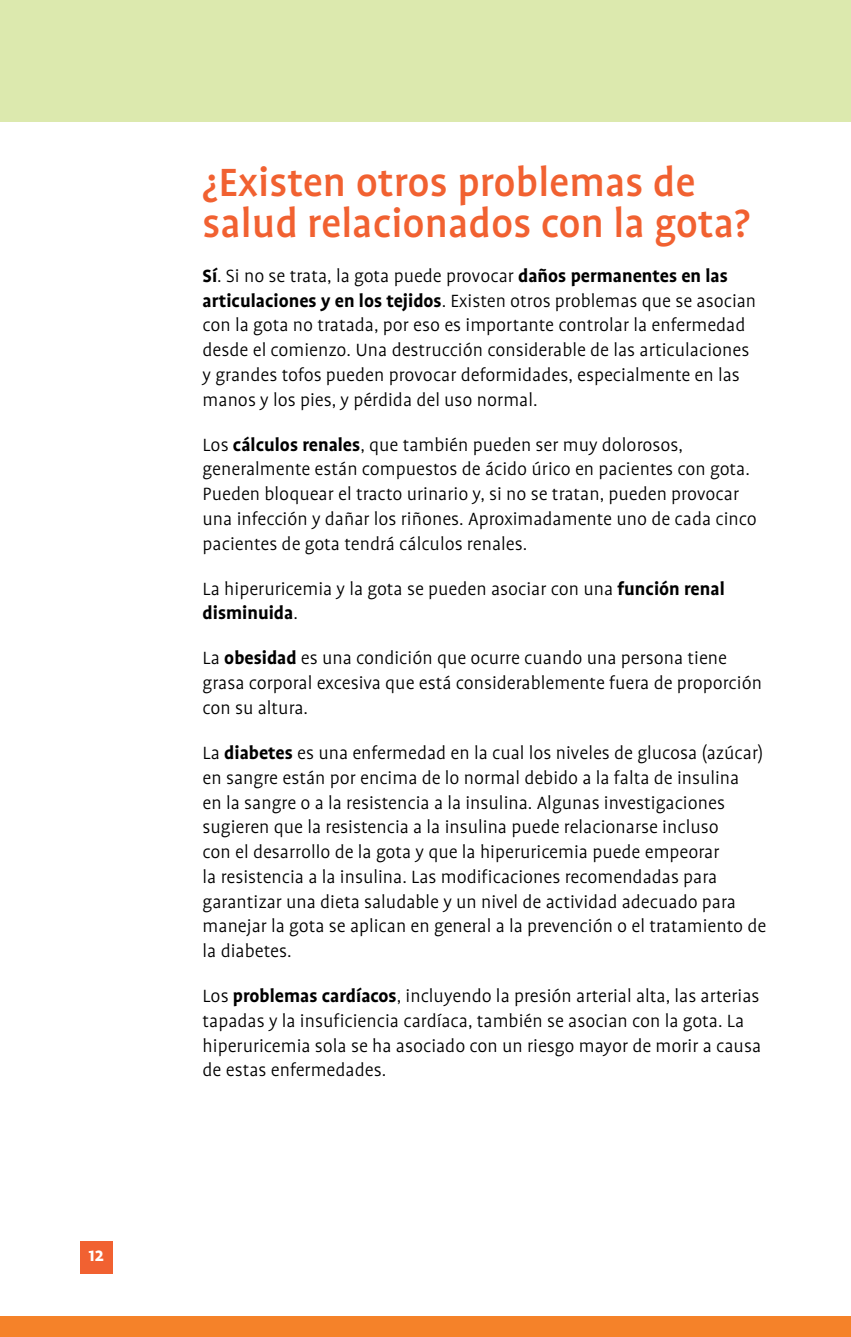
<style>
.page{position:relative;width:851px;height:1337px;background:#fff}
.page>*{position:absolute;margin:0;border:0;box-sizing:border-box;transform-origin:0 0}
.t1{font:500 45px/40.5px "Profile";color:#f16131}
.t2{font:300 20.25px/24.8px "Profile";color:#000}
.t3{font:700 20.25px "Profile";color:#fff}
.s1{font-weight:700}
</style>
<div class="page">
<div style="left:0;top:0;width:850px;height:122px;background:#dce9ae"></div>
<div style="left:0;top:1316px;width:850px;height:20px;background:#f58229"></div>
<div style="left:80px;top:1241px;width:32px;height:32px;background:#f16131"></div>
<p class="t3" style="left:88px;top:1243px;width:17px">12</p>
<h1 class="t1" style="left:202px;top:162px;width:549px">¿Existen otros problemas de salud relacionados con la gota?</h1>
<p class="t2" style="left:202px;top:263px;width:555px"><span class="s1">Sí</span>. Si no se trata, la gota puede provocar <span class="s1">daños permanentes en las articulaciones y en los tejidos</span>. Existen otros problemas que se asocian con la gota no tratada, por eso es importante controlar la enfermedad desde el comienzo. Una destrucción considerable de las articulaciones y grandes tofos pueden provocar deformidades, especialmente en las manos y los pies, y pérdida del uso normal.</p>
<p class="t2" style="left:202px;top:432px;width:555px">Los <span class="s1">cálculos renales</span>, que también pueden ser muy dolorosos, generalmente están compuestos de ácido úrico en pacientes con gota.<br>Pueden bloquear el tracto urinario y, si no se tratan, pueden provocar una infección y dañar los riñones. Aproximadamente uno de cada cinco pacientes de gota tendrá cálculos renales.</p>
<p class="t2" style="left:202px;top:576px;width:523px">La hiperuricemia y la gota se pueden asociar con una <span class="s1">función renal disminuida</span>.</p>
<p class="t2" style="left:202px;top:646px;width:561px">La <span class="s1">obesidad</span> es una condición que ocurre cuando una persona tiene grasa corporal excesiva que está considerablemente fuera de proporción con su altura.</p>
<p class="t2" style="left:202px;top:740px;width:565px">La <span class="s1">diabetes</span> es una enfermedad en la cual los niveles de glucosa (azúcar) en sangre están por encima de lo normal debido a la falta de insulina<br>en la sangre o a la resistencia a la insulina. Algunas investigaciones sugieren que la resistencia a la insulina puede relacionarse incluso<br>con el desarrollo de la gota y que la hiperuricemia puede empeorar<br>la resistencia a la insulina. Las modificaciones recomendadas para garantizar una dieta saludable y un nivel de actividad adecuado para manejar la gota se aplican en general a la prevención o el tratamiento de la diabetes.</p>
<p class="t2" style="left:202px;top:983px;width:560px">Los <span class="s1">problemas cardíacos</span>, incluyendo la presión arterial alta, las arterias tapadas y la insuficiencia cardíaca, también se asocian con la gota. La hiperuricemia sola se ha asociado con un riesgo mayor de morir a causa de estas enfermedades.</p>
</div>
